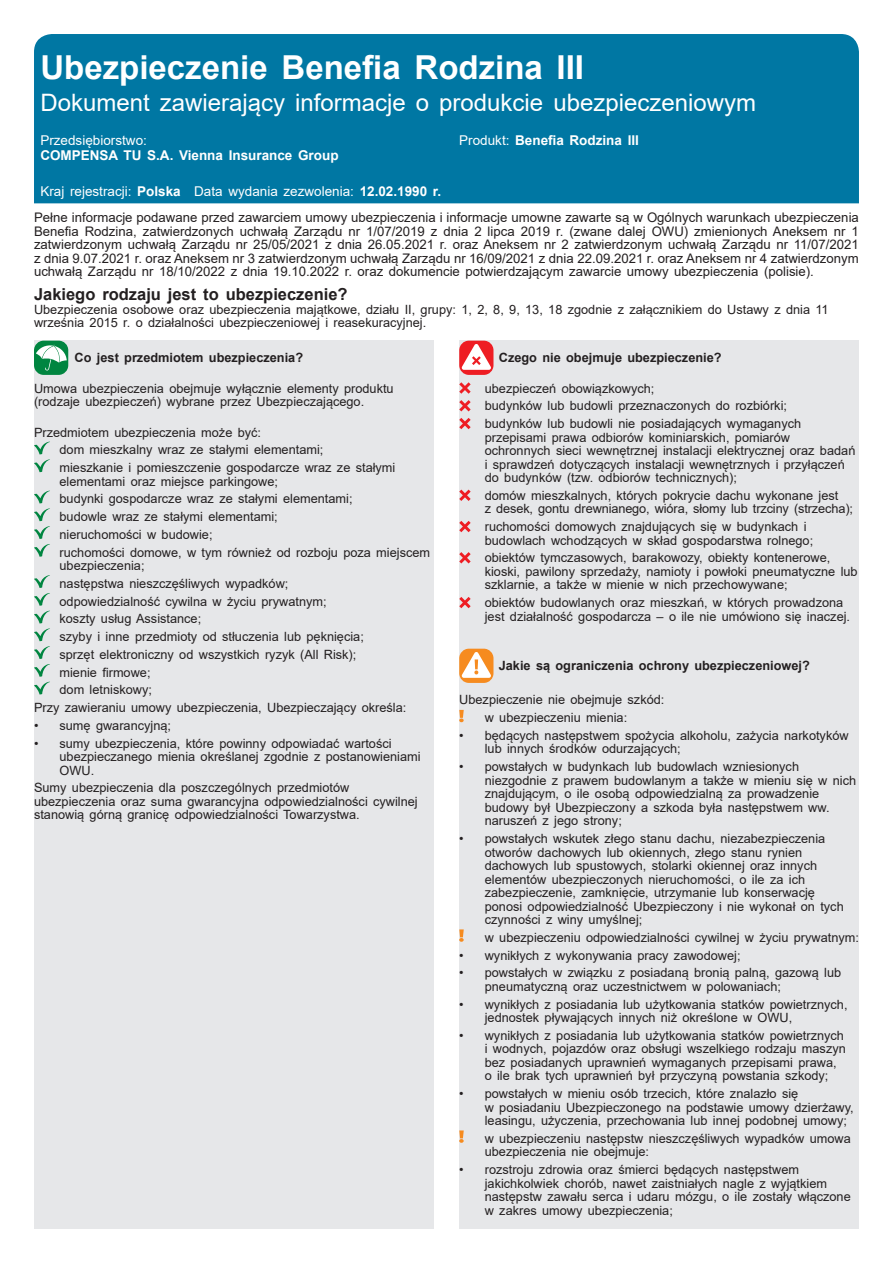
<style>
.page{position:relative;width:893px;height:1263px;background:#fff}
.page>*{position:absolute;margin:0;border:0;box-sizing:border-box;transform-origin:0 0}
.t1{font:700 33px "Arial";color:#fff}
.t2{font:24px "Arial";color:#fff}
.t3{font:700 16.5px "Arial";color:#231f20}
.t4{font:13.5px "Arial";color:#fff}
.t5{font:700 13.5px "Arial";color:#fff}
.t6{font:13.2px/13.5px "Arial";color:#231f20;text-align:justify}
.t7{font:12.75px/13.5px "Arial";color:#231f20}
.t8{font:700 12.75px "Arial";color:#231f20}
.s1{font-weight:700}
.s2{font-weight:400}
</style>
<div class="page">
<div style="left:34px;top:341px;width:400px;height:888px;background:#e6e7e9"></div>
<div style="left:459px;top:341px;width:400px;height:134px;background:#e6e7e9"></div>
<div style="left:459px;top:472px;width:400px;height:757px;background:#e6e7e9"></div>
<div style="left:34px;top:34px;width:825px;height:169px;background:#0077a3"></div>
<div style="left:34px;top:341px;width:34px;height:34px;background:#008540;border-radius:10px"></div>
<svg style="left:36px;top:344px;width:31px;height:27px"></svg>
<svg style="left:34px;top:441px;width:16px;height:31px"></svg>
<svg style="left:34px;top:491px;width:16px;height:66px"></svg>
<svg style="left:34px;top:575px;width:16px;height:120px"></svg>
<div style="left:459px;top:341px;width:34px;height:34px;background:#ee1d23;border-radius:10px"></div>
<svg style="left:461px;top:344px;width:30px;height:26px"></svg>
<svg style="left:459px;top:382px;width:12px;height:12px"></svg>
<svg style="left:459px;top:400px;width:12px;height:11px"></svg>
<svg style="left:459px;top:418px;width:12px;height:11px"></svg>
<svg style="left:459px;top:490px;width:12px;height:11px"></svg>
<svg style="left:459px;top:521px;width:12px;height:11px"></svg>
<svg style="left:459px;top:552px;width:12px;height:11px"></svg>
<svg style="left:459px;top:597px;width:12px;height:11px"></svg>
<div style="left:459px;top:649px;width:34px;height:34px;background:#f68b1f;border-radius:10px"></div>
<svg style="left:461px;top:652px;width:30px;height:26px"></svg>
<svg style="left:459px;top:710px;width:5px;height:12px"></svg>
<svg style="left:459px;top:929px;width:5px;height:13px"></svg>
<svg style="left:459px;top:1130px;width:5px;height:13px"></svg>
<h1 class="t1" style="left:40px;top:44px;width:545px">Ubezpieczenie Benefia Rodzina III</h1>
<h2 class="t2" style="left:40px;top:86px;width:717px">Dokument zawierający informacje o produkcie ubezpieczeniowym</h2>
<p class="t4" style="left:40px;top:131px;width:108px">Przedsiębiorstwo:</p>
<p class="t5" style="left:40px;top:146px;width:300px">COMPENSA TU S.A. Vienna Insurance Group</p>
<p class="t4" style="left:40px;top:182px;width:402px">Kraj rejestracji: <span class="s1">Polska</span> Data wydania zezwolenia: <span class="s1">12.02.1990 r.</span></p>
<p class="t6" style="left:34px;top:211px;width:826px">Pełne informacje podawane przed zawarciem umowy ubezpieczenia i informacje umowne zawarte są w Ogólnych warunkach ubezpieczenia Benefia Rodzina, zatwierdzonych uchwałą Zarządu nr 1/07/2019 z dnia 2 lipca 2019 r. (zwane dalej OWU) zmienionych Aneksem nr 1 zatwierdzonym uchwałą Zarządu nr 25/05/2021 z dnia 26.05.2021 r. oraz Aneksem nr 2 zatwierdzonym uchwałą Zarządu nr 11/07/2021 z dnia 9.07.2021 r. oraz Aneksem nr 3 zatwierdzonym uchwałą Zarządu nr 16/09/2021 z dnia 22.09.2021 r. oraz Aneksem nr 4 zatwierdzonym uchwałą Zarządu nr 18/10/2022 z dnia 19.10.2022 r. oraz dokumencie potwierdzającym zawarcie umowy ubezpieczenia (polisie).</p>
<p class="t3" style="left:34px;top:283px;width:315px">Jakiego rodzaju jest to ubezpieczenie?</p>
<p class="t7" style="left:34px;top:302px;width:796px">Ubezpieczenia osobowe oraz ubezpieczenia majątkowe, działu II, grupy: 1, 2, 8, 9, 13, 18 zgodnie z załącznikiem do Ustawy z dnia 11 września 2015 r. o działalności ubezpieczeniowej i reasekuracyjnej.</p>
<p class="t5" style="left:459px;top:131px;width:181px"><span class="s2">Produkt:</span> Benefia Rodzina III</p>
<p class="t8" style="left:75px;top:349px;width:230px">Co jest przedmiotem ubezpieczenia?</p>
<p class="t7" style="left:34px;top:381px;width:361px">Umowa ubezpieczenia obejmuje wyłącznie elementy produktu (rodzaje ubezpieczeń) wybrane przez Ubezpieczającego.</p>
<p class="t7" style="left:60px;top:423px;width:337px;line-height:17.7px;text-indent:-26px">Przedmiotem ubezpieczenia może być:<br>dom mieszkalny wraz ze stałymi elementami;<br>mieszkanie i pomieszczenie gospodarcze wraz ze stałymi</p>
<p class="t7" style="left:60px;top:472px;width:372px;line-height:17.7px">elementami oraz miejsce parkingowe;<br>budynki gospodarcze wraz ze stałymi elementami;<br>budowle wraz ze stałymi elementami;<br>nieruchomości w budowie;<br>ruchomości domowe, w tym również od rozboju poza miejscem</p>
<p class="t7" style="left:60px;top:559px;width:87px">ubezpieczenia;</p>
<p class="t7" style="left:60px;top:577px;width:230px">następstwa nieszczęśliwych wypadków;</p>
<p class="t7" style="left:60px;top:594px;width:269px">odpowiedzialność cywilna w życiu prywatnym;</p>
<p class="t7" style="left:60px;top:612px;width:143px">koszty usług Assistance;</p>
<p class="t7" style="left:60px;top:630px;width:306px">szyby i inne przedmioty od stłuczenia lub pęknięcia;</p>
<p class="t7" style="left:60px;top:648px;width:298px">sprzęt elektroniczny od wszystkich ryzyk (All Risk);</p>
<p class="t7" style="left:60px;top:665px;width:93px">mienie firmowe;</p>
<p class="t7" style="left:60px;top:683px;width:94px">dom letniskowy;</p>
<p class="t7" style="left:34px;top:701px;width:374px">Przy zawieraniu umowy ubezpieczenia, Ubezpieczający określa:</p>
<p class="t7" style="left:34px;top:719px;width:139px">• sumę gwarancyjną;</p>
<p class="t7" style="left:60px;top:736px;width:363px;text-indent:-26px">• sumy ubezpieczenia, które powinny odpowiadać wartości ubezpieczanego mienia określanej zgodnie z postanowieniami<br>OWU.</p>
<p class="t7" style="left:34px;top:781px;width:385px">Sumy ubezpieczenia dla poszczególnych przedmiotów ubezpieczenia oraz suma gwarancyjna odpowiedzialności cywilnej stanowią górną granicę odpowiedzialności Towarzystwa.</p>
<p class="t8" style="left:499px;top:349px;width:224px">Czego nie obejmuje ubezpieczenie?</p>
<p class="t7" style="left:485px;top:379px;width:318px;line-height:17.7px">ubezpieczeń obowiązkowych;<br>budynków lub budowli przeznaczonych do rozbiórki; budynków lub budowli nie posiadających wymaganych</p>
<p class="t7" style="left:485px;top:430px;width:372px">przepisami prawa odbiorów kominiarskich, pomiarów ochronnych sieci wewnętrznej instalacji elektrycznej oraz badań i sprawdzeń dotyczących instalacji wewnętrznych i przyłączeń do budynków (tzw. odbiorów technicznych);</p>
<p class="t7" style="left:485px;top:489px;width:370px">domów mieszkalnych, których pokrycie dachu wykonane jest<br>z desek, gontu drewnianego, wióra, słomy lub trzciny (strzecha);</p>
<p class="t7" style="left:485px;top:520px;width:330px">ruchomości domowych znajdujących się w budynkach i budowlach wchodzących w skład gospodarstwa rolnego;</p>
<p class="t7" style="left:485px;top:551px;width:374px">obiektów tymczasowych, barakowozy, obiekty kontenerowe, kioski, pawilony sprzedaży, namioty i powłoki pneumatyczne lub szklarnie, a także w mienie w nich przechowywane;</p>
<p class="t7" style="left:485px;top:596px;width:367px">obiektów budowlanych oraz mieszkań, w których prowadzona jest działalność gospodarcza – o ile nie umówiono się inaczej.</p>
<p class="t8" style="left:499px;top:656px;width:313px">Jakie są ograniczenia ochrony ubezpieczeniowej?</p>
<p class="t7" style="left:485px;top:691px;width:181px;line-height:17.7px;text-indent:-26px">Ubezpieczenie nie obejmuje szkód: w ubezpieczeniu mienia:</p>
<p class="t7" style="left:485px;top:729px;width:365px;text-indent:-26px">• będących następstwem spożycia alkoholu, zażycia narkotyków lub innych środków odurzających;</p>
<p class="t7" style="left:485px;top:760px;width:373px;text-indent:-26px">• powstałych w budynkach lub budowlach wzniesionych niezgodnie z prawem budowlanym a także w mieniu się w nich znajdującym, o ile osobą odpowiedzialną za prowadzenie budowy był Ubezpieczony a szkoda była następstwem ww. naruszeń z jego strony;</p>
<p class="t7" style="left:485px;top:832px;width:360px;text-indent:-26px">• powstałych wskutek złego stanu dachu, niezabezpieczenia otworów dachowych lub okiennych, złego stanu rynien dachowych lub spustowych, stolarki okiennej oraz innych elementów ubezpieczonych nieruchomości, o ile za ich zabezpieczenie, zamknięcie, utrzymanie lub konserwację ponosi odpowiedzialność Ubezpieczony i nie wykonał on tych czynności z winy umyślnej;</p>
<p class="t7" style="left:485px;top:930px;width:376px">w ubezpieczeniu odpowiedzialności cywilnej w życiu prywatnym:</p>
<p class="t7" style="left:459px;top:948px;width:283px">• wynikłych z wykonywania pracy zawodowej;</p>
<p class="t7" style="left:485px;top:966px;width:358px;text-indent:-26px">• powstałych w związku z posiadaną bronią palną, gazową lub pneumatyczną oraz uczestnictwem w polowaniach;</p>
<p class="t7" style="left:485px;top:997px;width:364px;text-indent:-26px">• wynikłych z posiadania lub użytkowania statków powietrznych, jednostek pływających innych niż określone w OWU,</p>
<p class="t7" style="left:485px;top:1028px;width:363px;text-indent:-26px">• wynikłych z posiadania lub użytkowania statków powietrznych i wodnych, pojazdów oraz obsługi wszelkiego rodzaju maszyn bez posiadanych uprawnień wymaganych przepisami prawa, o ile brak tych uprawnień był przyczyną powstania szkody;</p>
<p class="t7" style="left:485px;top:1087px;width:370px;text-indent:-26px">• powstałych w mieniu osób trzecich, które znalazło się<br>w posiadaniu Ubezpieczonego na podstawie umowy dzierżawy, leasingu, użyczenia, przechowania lub innej podobnej umowy;</p>
<p class="t7" style="left:485px;top:1131px;width:368px">w ubezpieczeniu następstw nieszczęśliwych wypadków umowa ubezpieczenia nie obejmuje:</p>
<p class="t7" style="left:485px;top:1163px;width:368px;text-indent:-26px">• rozstroju zdrowia oraz śmierci będących następstwem jakichkolwiek chorób, nawet zaistniałych nagle z wyjątkiem następstw zawału serca i udaru mózgu, o ile zostały włączone w zakres umowy ubezpieczenia;</p>
</div>
